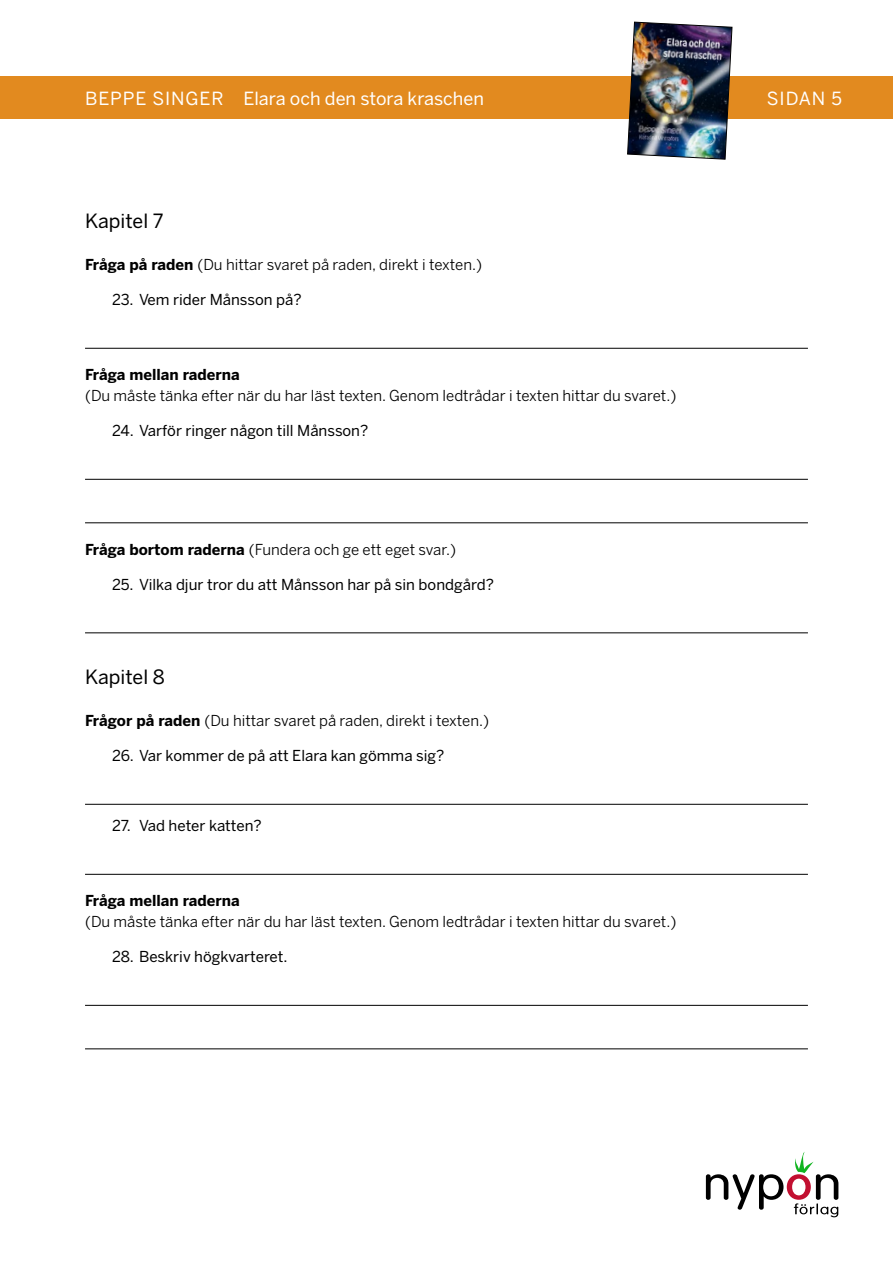
<style>
.page{position:relative;width:893px;height:1263px;background:#fff}
.page>*{position:absolute;margin:0;border:0;box-sizing:border-box;transform-origin:0 0}
.t1{font:19.5px "Benton Sans";color:#000}
.t2{font:18px "Benton Sans";color:#fff}
.t3{font:15px "Benton Sans";color:#000}
.t4{font:15px "Benton Sans";color:#000}
.t5{font:700 15px "Benton Sans";color:#000}
.s1{font-weight:700}
</style>
<div class="page">
<div style="left:0;top:77px;width:893px;height:42px;background:#e28a1f"></div>
<img style="left:627px;top:21px;width:106px;height:139px">
<svg style="left:706px;top:1152px;width:132px;height:65px"></svg>
<hr style="left:85px;top:348px;width:723px;height:1px;background:#000">
<hr style="left:85px;top:479px;width:723px;height:1px;background:#000">
<hr style="left:85px;top:522px;width:723px;height:1px;background:#000">
<hr style="left:85px;top:632px;width:723px;height:1px;background:#000">
<hr style="left:85px;top:804px;width:723px;height:1px;background:#000">
<hr style="left:85px;top:874px;width:723px;height:1px;background:#000">
<hr style="left:85px;top:1005px;width:723px;height:1px;background:#000">
<hr style="left:85px;top:1048px;width:723px;height:1px;background:#000">
<p class="t2" style="left:85px;top:88px;width:400px">BEPPE SINGER Elara och den stora kraschen</p>
<p class="t2" style="left:767px;top:88px;width:77px">SIDAN 5</p>
<h1 class="t1" style="left:85px;top:210px;width:80px">Kapitel 7</h1>
<p class="t3" style="left:85px;top:256px;width:399px"><span class="s1">Fråga på raden</span> (Du hittar svaret på raden, direkt i texten.)</p>
<p class="t4" style="left:112px;top:291px;width:191px">23. Vem rider Månsson på?</p>
<p class="t5" style="left:85px;top:366px;width:156px">Fråga mellan raderna</p>
<p class="t3" style="left:85px;top:387px;width:593px">(Du måste tänka efter när du har läst texten. Genom ledtrådar i texten hittar du svaret.)</p>
<p class="t4" style="left:112px;top:422px;width:258px">24. Varför ringer någon till Månsson?</p>
<p class="t3" style="left:85px;top:540px;width:373px"><span class="s1">Fråga bortom raderna</span> (Fundera och ge ett eget svar.)</p>
<p class="t4" style="left:112px;top:575px;width:383px">25. Vilka djur tror du att Månsson har på sin bondgård?</p>
<h1 class="t1" style="left:85px;top:666px;width:81px">Kapitel 8</h1>
<p class="t3" style="left:85px;top:712px;width:406px"><span class="s1">Frågor på raden</span> (Du hittar svaret på raden, direkt i texten.)</p>
<p class="t4" style="left:112px;top:747px;width:334px">26. Var kommer de på att Elara kan gömma sig?</p>
<p class="t4" style="left:112px;top:817px;width:151px">27. Vad heter katten?</p>
<p class="t5" style="left:85px;top:892px;width:156px">Fråga mellan raderna</p>
<p class="t3" style="left:85px;top:913px;width:593px">(Du måste tänka efter när du har läst texten. Genom ledtrådar i texten hittar du svaret.)</p>
<p class="t4" style="left:112px;top:948px;width:177px">28. Beskriv högkvarteret.</p>
</div>
